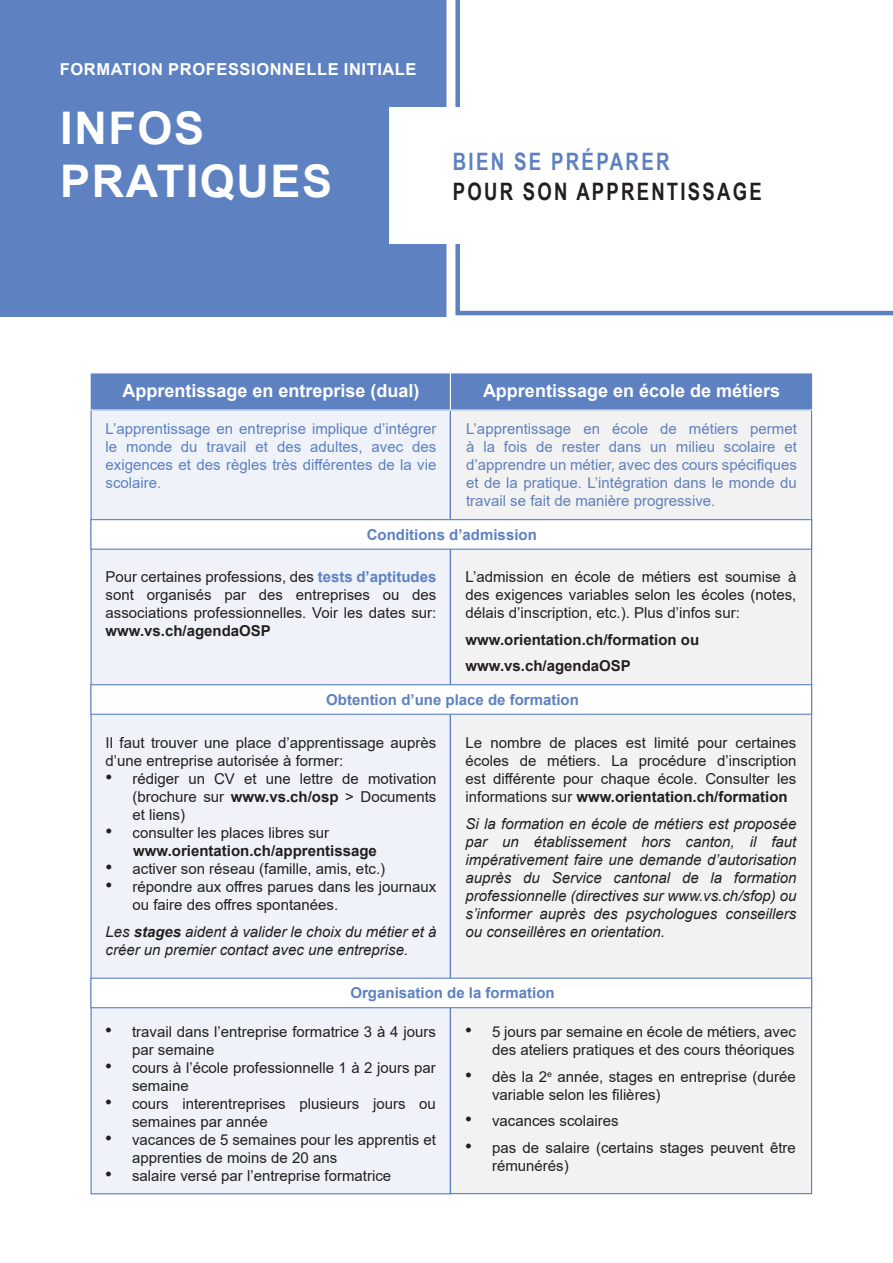
<style>
.page{position:relative;width:893px;height:1263px;background:#fff}
.page>*{position:absolute;margin:0;border:0;box-sizing:border-box;transform-origin:0 0}
.t1{font:700 45px/52.5px "Arial";letter-spacing:.035em;color:#fff}
.t2{font:700 24px "Arial Narrow";color:#231f20;scale:.94 1}
.t3{font:700 24px "Arial Narrow";letter-spacing:.1em;color:#5d81c1;scale:.95 1}
.t4{font:700 18px "Arial";color:#fff}
.t5{font:700 16.5px "Arial";letter-spacing:.035em;color:#fff}
.t6{font:15px/18px "Arial";color:#231f20}
.t7{font:italic 15px/18px "Arial";color:#231f20}
.t8{font:15px/18px "Arial";color:#5d81c1;text-align:justify}
.t9{font:700 15px/18px "Arial";color:#231f20}
.t10{font:700 15px "Arial";color:#5d81c1}
.s1{font-weight:700;color:#5d81c1}
.s2{font-size:19.5px}
.s3{font-weight:700}
.s4{font-weight:400;font-size:19.5px}
.s5{font-weight:400}
</style>
<div class="page">
<div style="left:90px;top:372px;width:362px;height:39px;background:#5d81c1;border:1px solid #fff"></div>
<div style="left:450px;top:372px;width:363px;height:39px;background:#5d81c1;border:1px solid #fff"></div>
<div style="left:90px;top:549px;width:362px;height:136px;background:#eff2f8;border:1px solid #5d81c1"></div>
<div style="left:451px;top:549px;width:361px;height:136px;background:#f2f2f3"></div>
<div style="left:90px;top:714px;width:362px;height:264px;background:#eff2f8;border:1px solid #5d81c1"></div>
<div style="left:451px;top:714px;width:361px;height:265px;background:#f2f2f3"></div>
<div style="left:90px;top:1007px;width:362px;height:187px;background:#eff2f8;border:1px solid #5d81c1"></div>
<div style="left:451px;top:1007px;width:361px;height:187px;background:#f2f2f3;border:1px solid #5d81c1"></div>
<svg style="left:455px;top:0;width:438px;height:315px"></svg>
<div style="left:0;top:0;width:446px;height:317px;background:#5d81c1"></div>
<div style="left:389px;top:108px;width:470px;height:136px;background:#fff"></div>
<div style="left:91px;top:409px;width:360px;height:111px;background:#eff2f8"></div>
<div style="left:450px;top:408px;width:361px;height:111px;background:#f2f2f3;border:1px solid #5d81c1"></div>
<div style="left:90px;top:519px;width:722px;height:31px;background:#fff;border:1px solid #5d81c1"></div>
<div style="left:90px;top:684px;width:722px;height:31px;background:#fff;border:1px solid #5d81c1"></div>
<div style="left:90px;top:978px;width:722px;height:30px;background:#fff;border:1px solid #5d81c1"></div>
<p class="t5" style="left:60px;top:57px;width:358px">FORMATION PROFESSIONNELLE INITIALE</p>
<h1 class="t1" style="left:60px;top:103px;width:273px">INFOS<br>PRATIQUES</h1>
<h2 class="t3" style="left:453px;top:144px;width:230px">BIEN SE PRÉPARER</h2>
<h2 class="t2" style="left:453px;top:174px;width:17px">POUR</h2>
<h2 class="t2" style="left:523px;top:174px;width:17px">SON</h2>
<h2 class="t2" style="left:576px;top:174px;width:17px">APPRENTISSAGE</h2>
<p class="t4" style="left:122px;top:378px;width:299px">Apprentissage en entreprise (dual)</p>
<p class="t4" style="left:483px;top:378px;width:299px">Apprentissage en école de métiers</p>
<p class="t8" style="left:106px;top:419px;width:332px">L’apprentissage en entreprise implique d’intégrer le monde du travail et des adultes, avec des exigences et des règles très différentes de la vie scolaire.</p>
<p class="t8" style="left:466px;top:419px;width:332px">L’apprentissage en école de métiers permet à la fois de rester dans un milieu scolaire et d’apprendre un métier, avec des cours spécifiques et de la pratique. L’intégration dans le monde du travail se fait de manière progressive.</p>
<p class="t10" style="left:367px;top:524px;width:172px">Conditions d’admission</p>
<p class="t6" style="left:106px;top:568px;width:332px;text-align:justify">Pour certaines professions, des <span class="s1">tests d’aptitudes </span>sont organisés par des entreprises ou des associations professionnelles. Voir les dates sur:</p>
<p class="t9" style="left:106px;top:622px;width:167px">www.vs.ch/agendaOSP</p>
<p class="t6" style="left:466px;top:568px;width:332px;text-align:justify">L’admission en école de métiers est soumise à des exigences variables selon les écoles (notes, délais d’inscription, etc.). Plus d’infos sur:</p>
<p class="t9" style="left:466px;top:626px;width:235px;line-height:26.5px">www.orientation.ch/formation ou www.vs.ch/agendaOSP</p>
<p class="t10" style="left:326px;top:689px;width:254px">Obtention d’une place de formation</p>
<p class="t6" style="left:106px;top:734px;width:332px">Il faut trouver une place d’apprentissage auprès d’une entreprise autorisée à former:</p>
<p class="t6" style="left:133px;top:770px;width:305px;text-align:justify;text-indent:-27px"><span class="s2">•</span> rédiger un CV et une lettre de motivation (brochure sur <span class="s3">www.vs.ch/osp</span> &gt; Documents et liens)</p>
<p class="t9" style="left:133px;top:824px;width:245px;text-indent:-28px"><span class="s4">•</span> <span class="s5">consulter les places libres sur </span>www.orientation.ch/apprentissage</p>
<p class="t6" style="left:106px;top:860px;width:281px"><span class="s2">•</span> activer son réseau (famille, amis, etc.)</p>
<p class="t6" style="left:133px;top:878px;width:305px;text-indent:-27px"><span class="s2">•</span> répondre aux offres parues dans les journaux ou faire des offres spontanées.</p>
<p class="t7" style="left:106px;top:923px;width:332px">Les <span class="s3">stages</span> aident à valider le choix du métier et à créer un premier contact avec une entreprise.</p>
<p class="t6" style="left:466px;top:734px;width:332px;text-align:justify">Le nombre de places est limité pour certaines écoles de métiers. La procédure d’inscription est différente pour chaque école. Consulter les informations sur <span class="s3">www.orientation.ch/formation</span></p>
<p class="t7" style="left:466px;top:815px;width:332px;text-align:justify">Si la formation en école de métiers est proposée par un établissement hors canton, il faut impérativement faire une demande d’autorisation auprès du Service cantonal de la formation professionnelle (directives sur www.vs.ch/sfop) ou s’informer auprès des psychologues conseillers ou conseillères en orientation.</p>
<p class="t10" style="left:350px;top:983px;width:206px">Organisation de la formation</p>
<p class="t6" style="left:132px;top:1023px;width:305px;text-indent:-27px"><span class="s2">•</span> travail dans l’entreprise formatrice 3 à 4 jours par semaine</p>
<p class="t6" style="left:132px;top:1059px;width:305px;text-indent:-27px"><span class="s2">•</span> cours à l’école professionnelle 1 à 2 jours par semaine</p>
<p class="t6" style="left:132px;top:1095px;width:305px;text-indent:-27px"><span class="s2">•</span> cours interentreprises plusieurs jours ou semaines par année</p>
<p class="t6" style="left:132px;top:1131px;width:305px;text-indent:-27px"><span class="s2">•</span> vacances de 5 semaines pour les apprentis et apprenties de moins de 20 ans</p>
<p class="t6" style="left:105px;top:1167px;width:288px"><span class="s2">•</span> salaire versé par l’entreprise formatrice</p>
<p class="t6" style="left:465px;top:1023px;width:332px;text-align:right"><span class="s2">•</span> 5 jours par semaine en école de métiers, avec des ateliers pratiques et des cours théoriques</p>
<p class="t6" style="left:492px;top:1067px;width:305px;text-indent:-27px"><span class="s2">•</span> dès la 2<sup>e</sup> année, stages en entreprise (durée variable selon les filières)</p>
<p class="t6" style="left:465px;top:1112px;width:155px"><span class="s2">•</span> vacances scolaires</p>
<p class="t6" style="left:492px;top:1138px;width:305px;text-indent:-27px"><span class="s2">•</span> pas de salaire (certains stages peuvent être rémunérés)</p>
</div>
